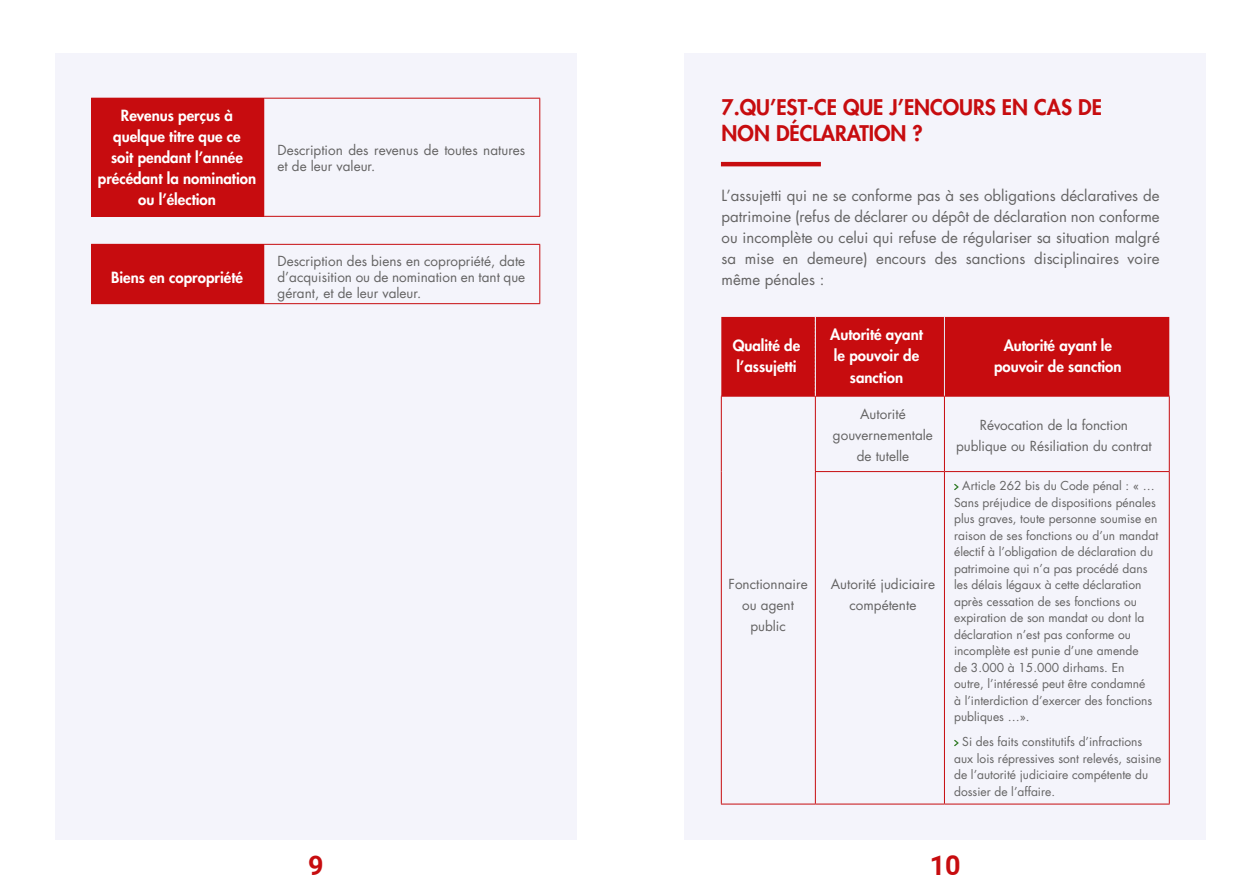
<style>
.page{position:relative;width:1259px;height:893px;background:#fff}
.page>*{position:absolute;margin:0;border:0;box-sizing:border-box;transform-origin:0 0}
.t1{font:700 27px "Araboto";color:#c70c0f}
.t2{font:800 21px/25.2px "Futura LT";color:#c70c0f}
.t3{font:15px/21px "Futura LT";color:#646363;text-align:right}
.t4{font:800 15px/21px "Futura LT";color:#fff;text-align:center}
.t5{font:13.5px/21px "Futura LT";color:#646363;text-align:center}
.t6{font:12px/16.5px "Futura LT";color:#646363}
</style>
<div class="page">
<div style="left:55px;top:53px;width:521px;height:787px;background:#f4f4fb"></div>
<div style="left:91px;top:98px;width:173px;height:118px;background:#c70c0f"></div>
<hr style="left:91px;top:216px;width:173px;height:1px;background:#c70c0f">
<hr style="left:264px;top:216px;width:276px;height:1px;background:#c70c0f">
<hr style="left:264px;top:98px;width:276px;height:1px;background:#c70c0f">
<hr style="left:539px;top:99px;width:1px;height:117px;background:#c70c0f">
<div style="left:91px;top:244px;width:173px;height:60px;background:#c70c0f"></div>
<hr style="left:264px;top:244px;width:276px;height:1px;background:#c70c0f">
<hr style="left:539px;top:245px;width:1px;height:58px;background:#c70c0f">
<hr style="left:264px;top:303px;width:276px;height:1px;background:#c70c0f">
<div style="left:685px;top:53px;width:520px;height:787px;background:#f4f4fb"></div>
<hr style="left:721px;top:162px;width:100px;height:4px;background:#c70c0f">
<hr style="left:721px;top:396px;width:94px;height:1px;background:#c70c0f">
<hr style="left:721px;top:397px;width:1px;height:75px;background:#c70c0f">
<hr style="left:815px;top:396px;width:129px;height:1px;background:#c70c0f">
<hr style="left:815px;top:397px;width:1px;height:74px;background:#c70c0f">
<hr style="left:944px;top:396px;width:225px;height:1px;background:#c70c0f">
<hr style="left:944px;top:397px;width:1px;height:74px;background:#c70c0f">
<hr style="left:1169px;top:397px;width:1px;height:74px;background:#c70c0f">
<hr style="left:721px;top:472px;width:1px;height:332px;background:#c70c0f">
<hr style="left:815px;top:471px;width:129px;height:1px;background:#c70c0f">
<hr style="left:815px;top:472px;width:1px;height:332px;background:#c70c0f">
<hr style="left:944px;top:471px;width:225px;height:1px;background:#c70c0f">
<hr style="left:944px;top:472px;width:1px;height:332px;background:#c70c0f">
<hr style="left:1169px;top:472px;width:1px;height:332px;background:#c70c0f">
<hr style="left:721px;top:804px;width:94px;height:1px;background:#c70c0f">
<hr style="left:815px;top:804px;width:129px;height:1px;background:#c70c0f">
<hr style="left:944px;top:804px;width:225px;height:1px;background:#c70c0f">
<div style="left:721px;top:317px;width:448px;height:79px;background:#c70c0f"></div>
<hr style="left:944px;top:317px;width:1px;height:79px;background:#e5e9f4">
<svg style="left:954px;top:484px;width:4px;height:6px"></svg>
<svg style="left:954px;top:740px;width:4px;height:6px"></svg>
<p class="t4" style="left:98px;top:105px;width:160px">Revenus perçus à quelque titre que ce<br>soit pendant ’l année précédant la nomination ou ’l élection</p>
<p class="t4" style="left:111px;top:266px;width:133px">Biens en copropriété</p>
<p class="t5" style="left:277px;top:142px;width:249px;line-height:15.8px;text-align:left">Description des revenus de toutes natures et de leur valeur.</p>
<p class="t5" style="left:277px;top:254px;width:249px;line-height:15.8px;text-align:justify">Description des biens en copropriété, date ’d acquisition ou de nomination en tant que gérant, et de leur valeur.</p>
<h1 class="t1" style="left:308px;top:847px;width:17px">9</h1>
<h2 class="t2" style="left:721px;top:95px;width:382px">7.QU’EST-CE QUE ’J ENCOURS EN CAS DE<br>NON DÉCLARATION ?</h2>
<p class="t3" style="left:721px;top:185px;width:440px">’L assujetti qui ne se conforme pas à ses obligations déclaratives de patrimoine (refus de déclarer ou dépôt de déclaration non conforme ou incomplète ou celui qui refuse de régulariser sa situation malgré voire</p>
<p class="t3" style="left:807px;top:248px;width:62px">demeure)</p>
<p class="t3" style="left:935px;top:248px;width:24px">des</p>
<p class="t3" style="left:1034px;top:248px;width:86px">disciplinaires</p>
<p class="t3" style="left:745px;top:248px;width:31px">mise</p>
<p class="t3" style="left:966px;top:248px;width:61px">sanctions</p>
<p class="t3" style="left:721px;top:248px;width:104px;text-align:left">sa<br>même pénales :</p>
<p class="t3" style="left:782px;top:248px;width:17px">en</p>
<p class="t3" style="left:876px;top:248px;width:51px">encours</p>
<p class="t4" style="left:732px;top:335px;width:69px;text-align:left">Qualité de ’l assujetti</p>
<p class="t4" style="left:830px;top:324px;width:94px">Autorité ayant le pouvoir de sanction</p>
<p class="t4" style="left:994px;top:335px;width:129px">Autorité ayant le pouvoir de sanction</p>
<p class="t5" style="left:728px;top:574px;width:81px">Fonctionnaire ou agent public</p>
<p class="t5" style="left:833px;top:404px;width:101px">Autorité gouvernementale de tutelle</p>
<p class="t5" style="left:956px;top:414px;width:197px">Révocation de la fonction publique ou Résiliation du contrat</p>
<p class="t6" style="left:954px;top:478px;width:206px;text-indent:8px">Article 262 bis du Code pénal ...»:<br>Sans préjudice de dispositions pénales plus graves, toute personne soumise en raison de ses fonctions ou ’d un mandat électif ’là obligation de déclaration du patrimoine qui a’n pas procédé dans les délais légaux à cette déclaration après cessation de ses fonctions ou expiration de son mandat ou dont la déclaration ’n est pas conforme ou incomplète est punie ’d une amende<br>de 3.000 à 15.000 dirhams. En<br>outre ’l, intéressé peut être condamné<br>’là interdiction ’d exercer des fonctions publiques ... .«</p>
<p class="t6" style="left:954px;top:734px;width:209px;text-indent:8px">Si des faits constitutifs ’d infractions aux lois répressives sont relevés, saisine de ’l autorité judiciaire compétente du dossier de ’l affaire.</p>
<p class="t5" style="left:831px;top:574px;width:106px">Autorité judiciaire compétente</p>
<h1 class="t1" style="left:930px;top:847px;width:32px">10</h1>
</div>
